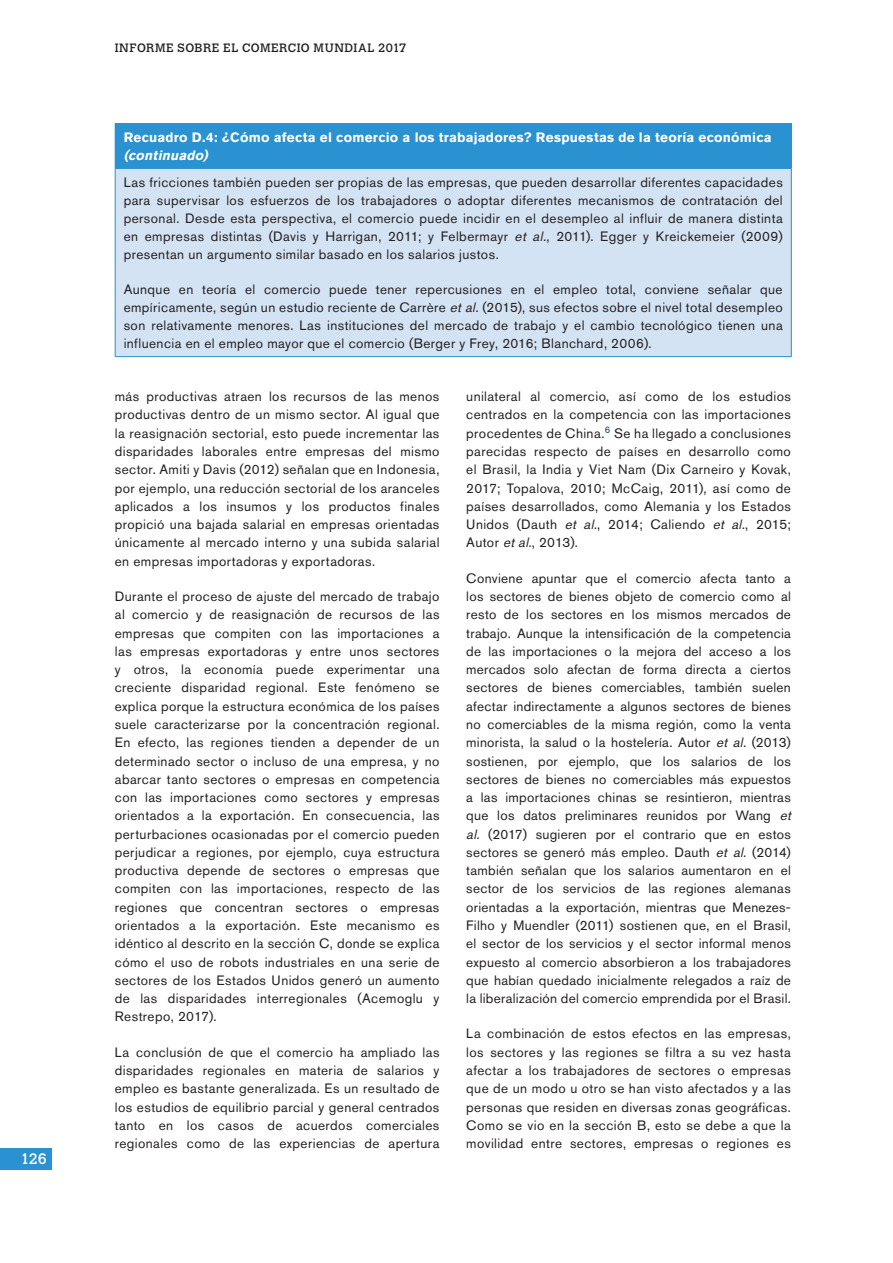
<style>
.page{position:relative;width:893px;height:1263px;background:#fff}
.page>*{position:absolute;margin:0;border:0;box-sizing:border-box;transform-origin:0 0}
.t1{font:15px "Calvert";color:#fff}
.t2{font:13.5px/18.3px "Akzidenz Grotesk Std";letter-spacing:.025em;color:#231f20;text-align:justify}
.t3{font:700 13.5px "Akzidenz Grotesk BE";letter-spacing:.02em;color:#fff}
.t4{font:italic 700 13.5px "Akzidenz Grotesk BE";color:#fff}
.t5{font:12px "Calvert";letter-spacing:.04em;color:#231f20}
.s1{font-style:italic}
</style>
<div class="page">
<div style="left:0;top:1148px;width:51px;height:21px;background:#2a92d0"></div>
<div style="left:115px;top:123px;width:676px;height:45px;background:#2a92d0"></div>
<div style="left:115px;top:168px;width:676px;height:189px;background:#d4e3f4"></div>
<hr style="left:791px;top:123px;width:1px;height:45px;background:#2a92d0">
<hr style="left:115px;top:168px;width:677px;height:1px;background:#2a92d0">
<hr style="left:115px;top:169px;width:1px;height:187px;background:#2a92d0">
<hr style="left:791px;top:169px;width:1px;height:187px;background:#2a92d0">
<hr style="left:115px;top:356px;width:677px;height:1px;background:#2a92d0">
<p class="t1" style="left:21px;top:1150px;width:27px">126</p>
<p class="t5" style="left:115px;top:40px;width:293px">INFORME SOBRE EL COMERCIO MUNDIAL 2017</p>
<p class="t3" style="left:124px;top:129px;width:650px">Recuadro D.4: ¿Cómo afecta el comercio a los trabajadores? Respuestas de la teoría económica</p>
<p class="t4" style="left:124px;top:147px;width:85px">(continuado)</p>
<p class="t2" style="left:124px;top:173px;width:661px">Las fricciones también pueden ser propias de las empresas, que pueden desarrollar diferentes capacidades para supervisar los esfuerzos de los trabajadores o adoptar diferentes mecanismos de contratación del personal. Desde esta perspectiva, el comercio puede incidir en el desempleo al influir de manera distinta en empresas distintas (Davis y Harrigan, 2011; y Felbermayr <span class="s1">et al.</span>, 2011). Egger y Kreickemeier (2009) presentan un argumento similar basado en los salarios justos.</p>
<p class="t2" style="left:124px;top:280px;width:661px">Aunque en teoría el comercio puede tener repercusiones en el empleo total, conviene señalar que empíricamente, según un estudio reciente de Carrère <span class="s1">etal.</span>(2015), sus efectos sobre el nivel total desempleo son relativamente menores. Las instituciones del mercado de trabajo y el cambio tecnológico tienen una influencia en el empleo mayor que el comercio (Berger y Frey, 2016; Blanchard, 2006).</p>
<p class="t2" style="left:115px;top:387px;width:326px">más productivas atraen los recursos de las menos productivas dentro de un mismo sector. Al igual que la reasignación sectorial, esto puede incrementar las disparidades laborales entre empresas del mismo sector. Amiti y Davis (2012) señalan que en Indonesia, por ejemplo, una reducción sectorial de los aranceles aplicados a los insumos y los productos finales propició una bajada salarial en empresas orientadas únicamente al mercado interno y una subida salarial en empresas importadoras y exportadoras.</p>
<p class="t2" style="left:115px;top:587px;width:326px">Durante el proceso de ajuste del mercado de trabajo al comercio y de reasignación de recursos de las empresas que compiten con las importaciones a las empresas exportadoras y entre unos sectores y otros, la economía puede experimentar una creciente disparidad regional. Este fenómeno se explica porque la estructura económica de los países suele caracterizarse por la concentración regional.<br>En efecto, las regiones tienden a depender de un determinado sector o incluso de una empresa, y no abarcar tanto sectores o empresas en competencia con las importaciones como sectores y empresas orientados a la exportación. En consecuencia, las perturbaciones ocasionadas por el comercio pueden perjudicar a regiones, por ejemplo, cuya estructura productiva depende de sectores o empresas que compiten con las importaciones, respecto de las regiones que concentran sectores o empresas orientados a la exportación. Este mecanismo es idéntico al descrito en la sección C, donde se explica cómo el uso de robots industriales en una serie de sectores de los Estados Unidos generó un aumento de las disparidades interregionales (Acemoglu y Restrepo, 2017).</p>
<p class="t2" style="left:115px;top:1043px;width:326px">La conclusión de que el comercio ha ampliado las disparidades regionales en materia de salarios y empleo es bastante generalizada. Es un resultado de los estudios de equilibrio parcial y general centrados tanto en los casos de acuerdos comerciales regionales como de las experiencias de apertura</p>
<p class="t2" style="left:466px;top:387px;width:326px">unilateral al comercio, así como de los estudios centrados en la competencia con las importaciones procedentes de China.<sup>6</sup> Se ha llegado a conclusiones parecidas respecto de países en desarrollo como el Brasil, la India y Viet Nam (Dix Carneiro y Kovak, 2017; Topalova, 2010; McCaig, 2011), así como de países desarrollados, como Alemania y los Estados Unidos (Dauth <span class="s1">et al.</span>, 2014; Caliendo <span class="s1">et al.</span>, 2015; Autor <span class="s1">etal.</span>, 2013).</p>
<p class="t2" style="left:466px;top:569px;width:330px;text-align:left">Conviene apuntar que el comercio afecta tanto a los sectores de bienes objeto de comercio como al resto de los sectores en los mismos mercados de trabajo. Aunque la intensificación de la competencia de las importaciones o la mejora del acceso a los mercados solo afectan de forma directa a ciertos sectores de bienes comerciables, también suelen afectar indirectamente a algunos sectores de bienes no comerciables de la misma región, como la venta minorista, la salud o la hostelería. Autor <span class="s1">et al.</span> (2013) sostienen, por ejemplo, que los salarios de los sectores de bienes no comerciables más expuestos a las importaciones chinas se resintieron, mientras que los datos preliminares reunidos por Wang <span class="s1">et al.</span> (2017) sugieren por el contrario que en estos sectores se generó más empleo. Dauth <span class="s1">et al.</span> (2014) también señalan que los salarios aumentaron en el sector de los servicios de las regiones alemanas orientadas a la exportación, mientras que Menezes-Filho y Muendler (2011) sostienen que, en el Brasil, el sector de los servicios y el sector informal menos expuesto al comercio absorbieron a los trabajadores que habían quedado inicialmente relegados a raíz de la liberalización del comercio emprendida por el Brasil.</p>
<p class="t2" style="left:466px;top:1024px;width:326px">La combinación de estos efectos en las empresas, los sectores y las regiones se filtra a su vez hasta afectar a los trabajadores de sectores o empresas que de un modo u otro se han visto afectados y a las personas que residen en diversas zonas geográficas.<br>Como se vio en la sección B, esto se debe a que la movilidad entre sectores, empresas o regiones es</p>
</div>
